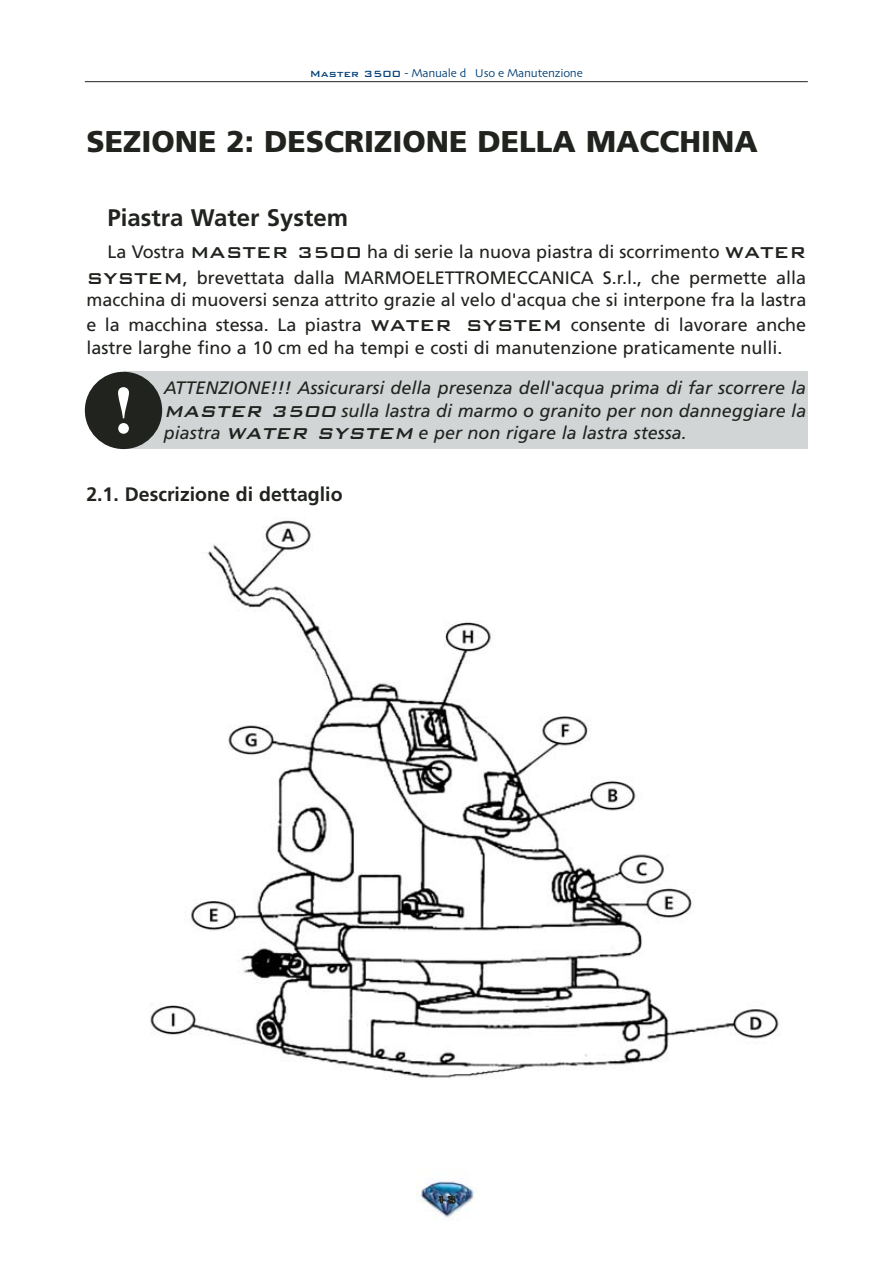
<style>
.page{position:relative;width:893px;height:1263px;background:#fff}
.page>*{position:absolute;margin:0;border:0;box-sizing:border-box;transform-origin:0 0}
.t1{font:700 67.5px "Times New Roman";color:#fff}
.t2{font:900 30px "Frutiger";color:#20231e}
.t3{font:700 24px "Frutiger";color:#20231e}
.t4{font:700 19.5px "Frutiger";color:#20231e}
.t5{font:18px/26.1px "Frutiger";color:#20231e;text-align:right}
.t6{font:italic 18px/22.5px "Frutiger";color:#20231e;text-align:justify}
.t7{font:12px "Skia";letter-spacing:-.02em;color:#044177}
.t8{font:500 12px "Bank Gothic";color:#20231e}
.s1{font-family:"Bank Gothic";font-weight:500}
.s2{font-family:"Bank Gothic";font-weight:500;font-size:21px}
</style>
<div class="page">
<div style="left:124px;top:372px;width:684px;height:77px;background:#d1d5d6"></div>
<hr style="left:85px;top:81px;width:723px;height:1px;background:#20231e">
<img style="left:417px;top:1181px;width:57px;height:39px">
<img style="left:150px;top:520px;width:629px;height:558px">
<div style="left:85px;top:372px;width:77px;height:77px;background:#20231e;border-radius:50%"></div>
<p class="t7" style="left:310px;top:69px;width:274px"><span class="s1">Master 3500</span> - Manuale d Uso e Manutenzione</p>
<h2 class="t2" style="left:86px;top:128px;width:673px">SEZIONE 2: DESCRIZIONE DELLA MACCHINA</h2>
<h3 class="t3" style="left:108px;top:207px;width:242px">Piastra Water System</h3>
<p class="t5" style="left:86px;top:239px;width:721px">La Vostra <span class="s2">MASTER 3500</span> ha di serie la nuova piastra di scorrimento <span class="s2">WATER<br>SYSTEM</span>, brevettata dalla MARMOELETTROMECCANICA S.r.l., che permette alla</p>
<p class="t5" style="left:86px;top:289px;width:721px;line-height:24.9px;text-align:left">macchina di muoversi senza attrito grazie al velo d'acqua che si interpone fra la lastra e la macchina stessa. La piastra <span class="s2">WATER SYSTEM</span> consente di lavorare anche</p>
<p class="t5" style="left:86px;top:336px;width:698px">lastre larghe fino a 10 cm ed ha tempi e costi di manutenzione praticamente nulli.</p>
<p class="t6" style="left:164px;top:378px;width:644px">ATTENZIONE!!! Assicurarsi della presenza dell'acqua prima di far scorrere la <span class="s2">MASTER 3500</span> sulla lastra di marmo o granito per non danneggiare la piastra <span class="s2">WATER SYSTEM</span> e per non rigare la lastra stessa.</p>
<h1 class="t1" style="left:112px;top:388px;width:24px">!</h1>
<p class="t4" style="left:86px;top:486px;width:258px">2.1. Descrizione di dettaglio</p>
<p class="t8" style="left:437px;top:1192px;width:21px">13</p>
</div>
